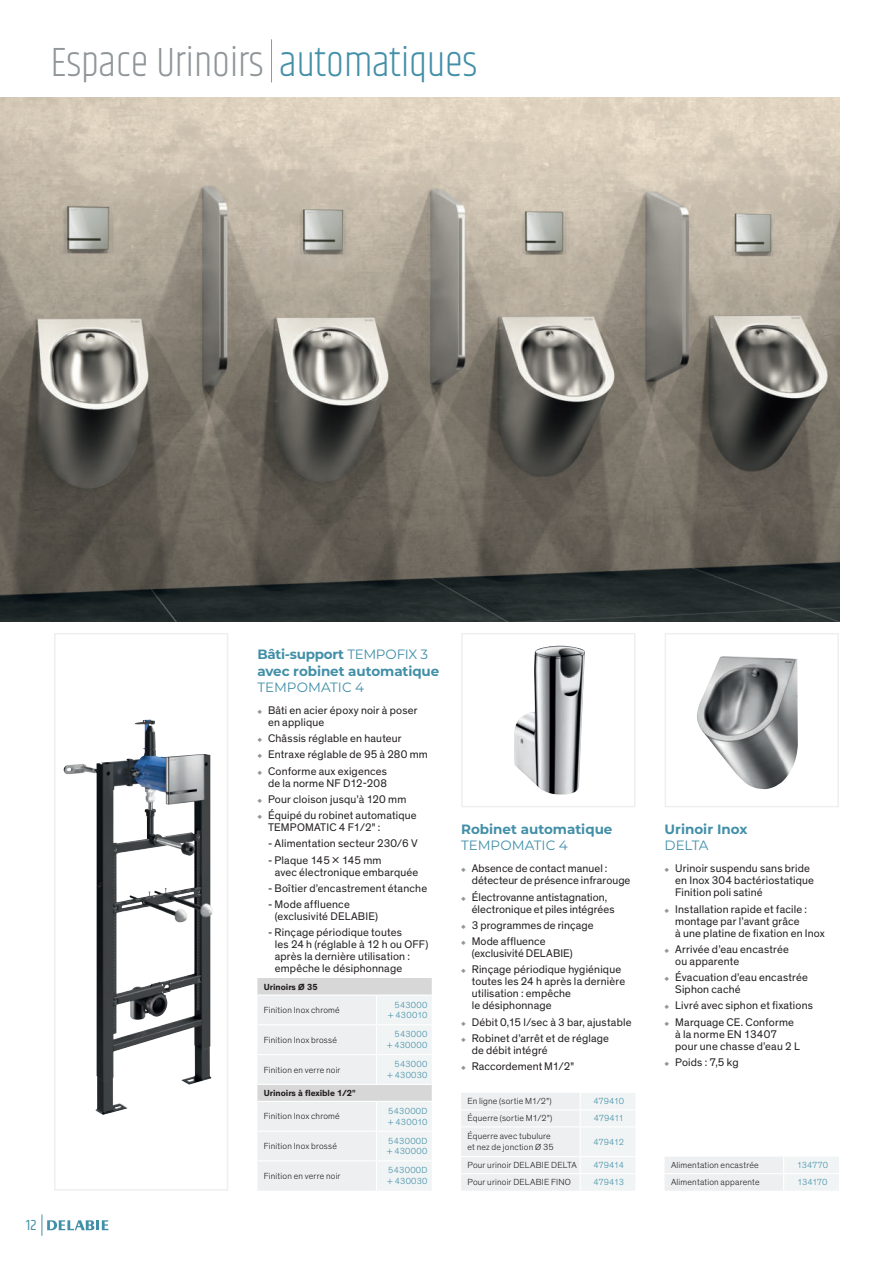
<style>
.page{position:relative;width:893px;height:1263px;background:#fff}
.page>*{position:absolute;margin:0;border:0;box-sizing:border-box;transform-origin:0 0}
.t1{font:300 42.15px "Khand";color:#8f9598;scale:.96 1}
.t2{font:15px "Khand";color:#428fa8}
.t3{font:700 13.5px/16.2px "Montserrat";letter-spacing:-.005em;color:#428fa8}
.t4{font:13.5px "Montserrat";letter-spacing:.005em;color:#428fa8}
.t5{font:11.25px/12px "Theinhardt";letter-spacing:.015em;color:#231f20}
.t6{font:300 9px/10.8px "Theinhardt";letter-spacing:.025em;color:#231f20}
.t7{font:300 9px/10.8px "Theinhardt";letter-spacing:.015em;color:#428fa8;text-align:right}
.t8{font:700 9px "Theinhardt";color:#231f20}
.s1{color:#428fa8}
.s2{font-weight:400}
.s3{font-weight:500}
</style>
<div class="page">
<img style="left:63px;top:719px;width:150px;height:396px">
<div style="left:54px;top:633px;width:174px;height:558px;border:1px solid #edeff0"></div>
<img style="left:514px;top:646px;width:71px;height:149px">
<div style="left:461px;top:633px;width:174px;height:174px;border:1px solid #edeff0"></div>
<img style="left:697px;top:656px;width:101px;height:134px">
<div style="left:665px;top:633px;width:174px;height:174px;border:1px solid #edeff0"></div>
<img style="left:0;top:98px;width:839px;height:523px">
<svg style="left:42px;top:1214px;width:66px;height:22px"></svg>
<hr style="left:271px;top:39px;width:1px;height:43px;background:#8f9598">
<svg style="left:257px;top:978px;width:175px;height:213px"></svg>
<hr style="left:257px;top:1160px;width:119px;height:1px;background:#fff">
<hr style="left:376px;top:1160px;width:56px;height:1px;background:#fff">
<hr style="left:376px;top:1161px;width:1px;height:30px;background:#fff">
<div style="left:461px;top:1093px;width:174px;height:98px;background:#edeff0"></div>
<div style="left:665px;top:1157px;width:174px;height:34px;background:#edeff0"></div>
<hr style="left:665px;top:1173px;width:119px;height:1px;background:#fff">
<hr style="left:784px;top:1173px;width:55px;height:1px;background:#fff">
<h1 class="t1" style="left:51px;top:44px;width:446px">Espace Urinoirs <span class="s1">automatiques</span></h1>
<h2 class="t2" style="left:26px;top:1216px;width:12px">12</h2>
<p class="t3" style="left:257px;top:647px;width:183px">Bâti-support <span class="s2">TEMPOFIX 3 </span>avec robinet automatique</p>
<p class="t4" style="left:257px;top:682px;width:108px">TEMPOMATIC 4</p>
<p class="t5" style="left:268px;top:704px;width:151px">Bâti en acier époxy noir à poser en applique</p>
<p class="t5" style="left:268px;top:730px;width:161px;line-height:16.2px">Châssis réglable en hauteur<br>Entraxe réglable de 95 à 280 mm<br>Conforme aux exigences</p>
<p class="t5" style="left:268px;top:775px;width:150px;line-height:16.2px">de la norme NF D12-208<br>Pour cloison jusqu’à 120 mm<br>Équipé du robinet automatique</p>
<p class="t5" style="left:268px;top:821px;width:114px">TEMPOMATIC 4 F1/2" :</p>
<p class="t5" style="left:268px;top:837px;width:151px">- Alimentation secteur 230/6 V</p>
<p class="t5" style="left:275px;top:854px;width:145px;text-indent:-7px">- Plaque 145 × 145 mm<br>avec électronique embarquée</p>
<p class="t5" style="left:268px;top:882px;width:161px">- Boîtier d’encastrement étanche</p>
<p class="t5" style="left:275px;top:898px;width:105px;text-indent:-7px">- Mode affluence (exclusivité DELABIE)</p>
<p class="t5" style="left:275px;top:926px;width:155px;text-indent:-7px">- Rinçage périodique toutes<br>les 24 h (réglable à 12 h ou OFF) après la dernière utilisation : empêche le désiphonnage</p>
<p class="t8" style="left:264px;top:981px;width:55px">Urinoirs Ø 35</p>
<p class="t6" style="left:264px;top:1004px;width:77px">Finition Inox chromé</p>
<p class="t7" style="left:388px;top:999px;width:41px">543000 + 430010</p>
<p class="t6" style="left:264px;top:1034px;width:75px">Finition Inox brossé</p>
<p class="t7" style="left:387px;top:1029px;width:42px">543000 + 430000</p>
<p class="t6" style="left:264px;top:1064px;width:78px">Finition en verre noir</p>
<p class="t7" style="left:387px;top:1059px;width:42px">543000 + 430030</p>
<p class="t8" style="left:264px;top:1088px;width:93px">Urinoirs à flexible 1/2<span class="s3">"</span></p>
<p class="t6" style="left:264px;top:1111px;width:77px">Finition Inox chromé</p>
<p class="t7" style="left:388px;top:1105px;width:41px;text-align:left">543000D + 430010</p>
<p class="t6" style="left:264px;top:1141px;width:75px">Finition Inox brossé</p>
<p class="t7" style="left:387px;top:1135px;width:42px;text-align:left">543000D + 430000</p>
<p class="t6" style="left:264px;top:1170px;width:78px">Finition en verre noir</p>
<p class="t7" style="left:387px;top:1165px;width:42px;text-align:left">543000D + 430030</p>
<p class="t3" style="left:461px;top:821px;width:153px">Robinet automatique</p>
<p class="t4" style="left:461px;top:840px;width:108px">TEMPOMATIC 4</p>
<p class="t5" style="left:472px;top:862px;width:160px">Absence de contact manuel : détecteur de présence infrarouge</p>
<p class="t5" style="left:472px;top:891px;width:144px">Électrovanne antistagnation, électronique et piles intégrées</p>
<p class="t5" style="left:472px;top:917px;width:123px;line-height:16.2px">3 programmes de rinçage<br>Mode affluence</p>
<p class="t5" style="left:472px;top:945px;width:151px;line-height:16.2px">(exclusivité DELABIE)<br>Rinçage périodique hygiénique</p>
<p class="t5" style="left:472px;top:975px;width:155px">toutes les 24 h après la dernière utilisation : empêche<br>le désiphonnage</p>
<p class="t5" style="left:472px;top:1014px;width:161px;line-height:16.2px">Débit 0,15 l/sec à 3 bar, ajustable<br>Robinet d’arrêt et de réglage</p>
<p class="t5" style="left:472px;top:1042px;width:104px;line-height:16.2px">de débit intégré<br>Raccordement M1/2"</p>
<p class="t6" style="left:467px;top:1096px;width:86px">En ligne (sortie M1/2")</p>
<p class="t7" style="left:594px;top:1096px;width:32px">479410</p>
<p class="t6" style="left:468px;top:1113px;width:86px">Équerre (sortie M1/2")</p>
<p class="t7" style="left:594px;top:1113px;width:32px">479411</p>
<p class="t6" style="left:467px;top:1131px;width:88px">Équerre avec tubulure et nez de jonction Ø 35</p>
<p class="t7" style="left:594px;top:1136px;width:32px">479412</p>
<p class="t6" style="left:467px;top:1160px;width:111px">Pour urinoir DELABIE DELTA</p>
<p class="t7" style="left:594px;top:1160px;width:32px">479414</p>
<p class="t6" style="left:467px;top:1177px;width:105px">Pour urinoir DELABIE FINO</p>
<p class="t7" style="left:594px;top:1177px;width:32px">479413</p>
<p class="t3" style="left:665px;top:821px;width:84px">Urinoir Inox</p>
<p class="t4" style="left:665px;top:840px;width:45px">DELTA</p>
<p class="t5" style="left:675px;top:862px;width:140px">Urinoir suspendu sans bride en Inox 304 bactériostatique<br>Finition poli satiné</p>
<p class="t5" style="left:675px;top:903px;width:151px">Installation rapide et facile : montage par l’avant grâce<br>à une platine de fixation en Inox</p>
<p class="t5" style="left:675px;top:943px;width:115px">Arrivée d’eau encastrée ou apparente</p>
<p class="t5" style="left:675px;top:971px;width:134px">Évacuation d’eau encastrée<br>Siphon caché</p>
<p class="t5" style="left:675px;top:997px;width:139px;line-height:16.2px">Livré avec siphon et fixations<br>Marquage CE. Conforme</p>
<p class="t5" style="left:675px;top:1028px;width:126px">à la norme EN 13407 pour une chasse d’eau 2 L</p>
<p class="t5" style="left:675px;top:1056px;width:65px">Poids : 7,5 kg</p>
<p class="t6" style="left:671px;top:1160px;width:89px">Alimentation encastrée</p>
<p class="t7" style="left:797px;top:1160px;width:33px">134770</p>
<p class="t6" style="left:671px;top:1177px;width:90px">Alimentation apparente</p>
<p class="t7" style="left:797px;top:1177px;width:32px">134170</p>
</div>
